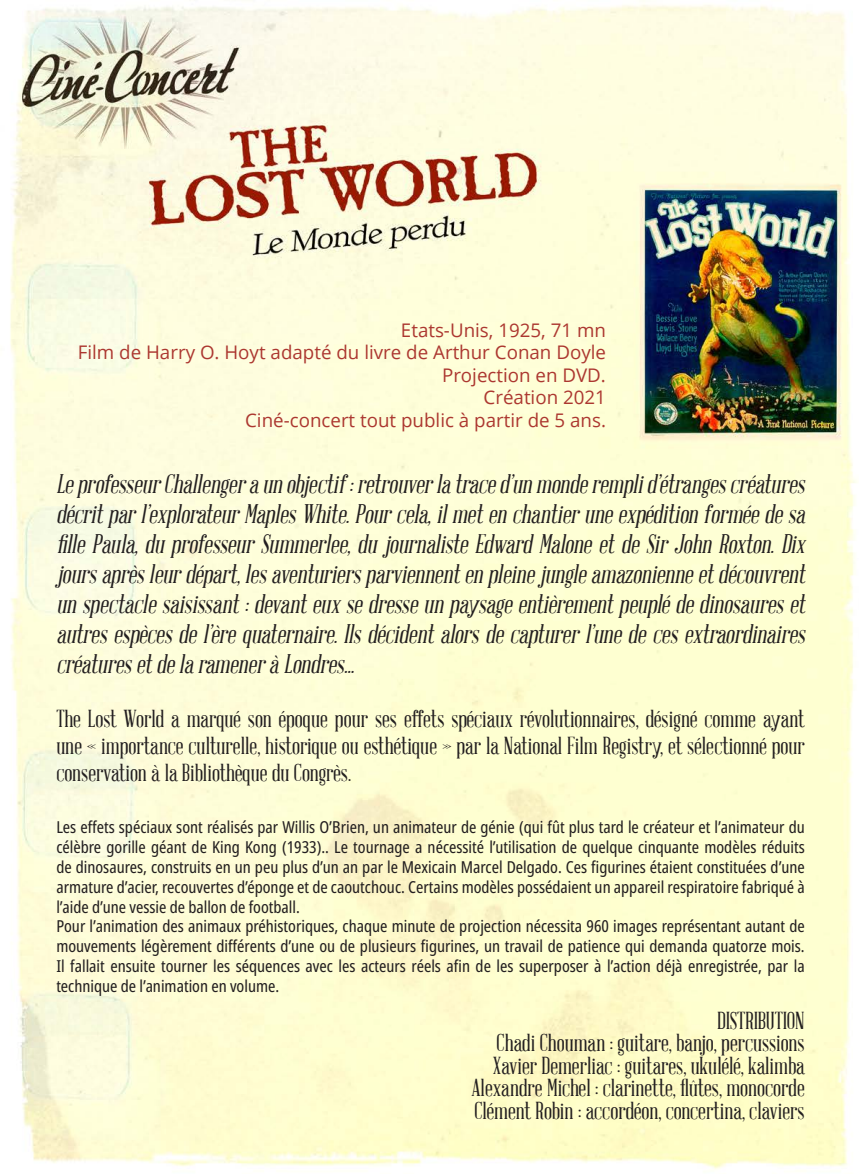
<style>
.page{position:relative;width:859px;height:1174px;background:#fff}
.page>*{position:absolute;margin:0;border:0;box-sizing:border-box;transform-origin:0 0}
.t1{font:italic 26.25px/30px "Abraham Lincoln";color:#231f20;text-align:justify}
.t2{font:24px/27px "Abraham Lincoln";color:#231f20;text-align:justify}
.t3{font:18.75px "Open Sans";color:#ac3730}
.t4{font:16.5px/19.8px "Noto Sans Display Condensed";color:#231f20;text-align:justify}
</style>
<div class="page">
<img style="left:10px;top:0;width:847px;height:1170px">
<p class="t3" style="left:401px;top:317px;width:207px">Etats-Unis, 1925, 71 mn</p>
<p class="t3" style="left:78px;top:340px;width:530px">Film de Harry O. Hoyt adapté du livre de Arthur Conan Doyle</p>
<p class="t3" style="left:442px;top:362px;width:165px">Projection en DVD.</p>
<p class="t3" style="left:484px;top:385px;width:124px">Création 2021</p>
<p class="t3" style="left:245px;top:407px;width:362px">Ciné-concert tout public à partir de 5 ans.</p>
<p class="t1" style="left:56px;top:469px;width:755px">LeprofesseurChallengeraun objectif:retrouverlatraced’un monderemplid’étrangescréatures décritparl’explorateurMaplesWhite.Pourcela,ilmeten chantieruneexpédition forméedesa fille Paula, du professeur Summerlee, du journaliste Edward Malone et de Sir John Roxton. Dix joursaprèsleurdépart,lesaventuriersparviennenten pleinejungleamazonienneetdécouvrent un spectaclesaisissant:devanteuxsedresseun paysageentièrementpeuplédedinosaureset autresespècesdel’èrequaternaire.Ilsdécidentalorsdecapturerl’unedecesextraordinaires créaturesetdelaramenerà Londres...</p>
<p class="t2" style="left:56px;top:706px;width:750px">The Lost World a marqué son époque pour ses effets spéciaux révolutionnaires, désigné comme ayant une « importance culturelle, historique ou esthétique » par la National Film Registry, et sélectionné pour conservation à la Bibliothèque du Congrès.</p>
<p class="t4" style="left:56px;top:817px;width:750px">Les effets spéciaux sont réalisés par Willis O’Brien, un animateur de génie (qui fût plus tard le créateur et l’animateur du célèbre gorille géant de King Kong (1933).. Le tournage a nécessité l’utilisation de quelque cinquante modèles réduits de dinosaures, construits en un peu plus d’un an par le Mexicain Marcel Delgado. Ces figurines étaient constituées d’une armature d’acier, recouvertes d’éponge et de caoutchouc. Certains modèles possédaient un appareil respiratoire fabriqué à l’aide d’une vessie de ballon de football.</p>
<p class="t4" style="left:56px;top:916px;width:750px">Pour l’animation des animaux préhistoriques, chaque minute de projection nécessita 960 images représentant autant de mouvements légèrement différents d’une ou de plusieurs figurines, un travail de patience qui demanda quatorze mois.<br>Il fallait ensuite tourner les séquences avec les acteurs réels afin de les superposer à l’action déjà enregistrée, par la technique de l’animation en volume.</p>
<p class="t2" style="left:717px;top:1007px;width:89px">DISTRIBUTION</p>
<p class="t2" style="left:497px;top:1030px;width:310px">Chadi Chouman : guitare, banjo, percussions</p>
<p class="t2" style="left:493px;top:1052px;width:313px">Xavier Demerliac : guitares, ukulélé, kalimba</p>
<p class="t2" style="left:471px;top:1075px;width:335px">Alexandre Michel : clarinette, flûtes, monocorde</p>
<p class="t2" style="left:474px;top:1097px;width:332px">Clément Robin : accordéon, concertina, claviers</p>
</div>
